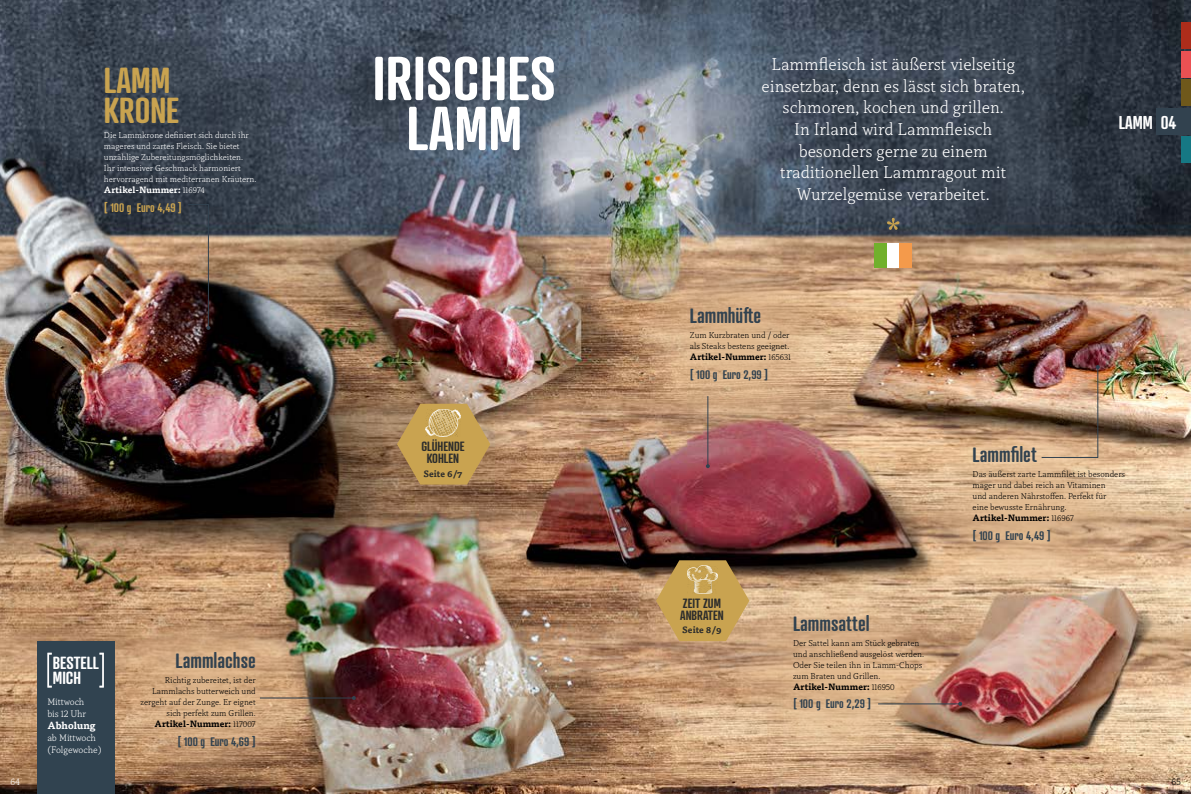
<style>
.page{position:relative;width:1191px;height:794px;background:#fff}
.page>*{position:absolute;margin:0;border:0;box-sizing:border-box;transform-origin:0 0}
.t1{font:600 60px/50px "Atrament";letter-spacing:.01em;color:#fff;text-align:center}
.t2{font:600 35px/30px "Atrament";color:#c9a350}
.t3{font:600 20px "Atrament";color:#32424f}
.t4{font:300 18px/21.6px "Capitolina";color:#fff;text-align:center}
.t5{font:600 18px "Atrament";color:#fff}
.t6{font:600 17px/14.5px "Atrament";color:#fff}
.t7{font:600 13px/12px "Atrament";color:#2d2d2c}
.t8{font:600 12px "Atrament";color:#32424f}
.t9{font:600 12px "Atrament";color:#c9a350}
.t10{font:300 10px/12px "Capitolina";letter-spacing:-.01em;color:#fff}
.t11{font:700 10px "Tisa Pro";color:#fff}
.t12{font:300 10px "Capitolina";color:#000}
.t13{font:300 9px/11px "Capitolina";color:#000}
.t14{font:300 9px/11px "Capitolina";color:#fff}
.t15{font:700 9px "Tisa Pro";color:#000}
.t16{font:700 9px "Tisa Pro";color:#fff}
.t17{font:700 9px "Tisa Pro";color:#2d2d2c}
.s1{font-family:"Capitolina";font-weight:300}
</style>
<div class="page">
<img style="left:0;top:0;width:1191px;height:794px">
<svg style="left:86px;top:607px;width:233px;height:172px;background:#c49b75"></svg>
<svg style="left:718px;top:589px;width:234px;height:172px;background:#d3ad87"></svg>
<svg style="left:620px;top:257px;width:234px;height:172px;background:#cea681"></svg>
<svg style="left:912px;top:421px;width:234px;height:172px;background:#d7b38c"></svg>
<div style="left:37px;top:641px;width:77px;height:153px;background:#314350"></div>
<svg style="left:886px;top:218px;width:13px;height:12px"></svg>
<div style="left:874px;top:243px;width:13px;height:25px;background:#71b02c"></div>
<div style="left:887px;top:243px;width:13px;height:25px;background:#fff"></div>
<div style="left:899px;top:243px;width:13px;height:25px;background:#f49a4b"></div>
<svg style="left:187px;top:204px;width:23px;height:126px;background:#5f4d45"></svg>
<img style="left:1040px;top:365px;width:59px;height:93px">
<hr style="left:707px;top:396px;width:1px;height:70px;background:#32424f">
<svg style="left:706px;top:464px;width:4px;height:4px"></svg>
<hr style="left:878px;top:703px;width:82px;height:1px;background:#32424f">
<svg style="left:958px;top:702px;width:4px;height:4px"></svg>
<hr style="left:260px;top:697px;width:94px;height:1px;background:#32424f">
<svg style="left:352px;top:696px;width:4px;height:4px"></svg>
<svg style="left:47px;top:652px;width:5px;height:35px"></svg>
<svg style="left:99px;top:652px;width:5px;height:35px"></svg>
<svg style="left:656px;top:560px;width:93px;height:81px;background:#bb9754"></svg>
<img style="left:688px;top:565px;width:29px;height:28px">
<svg style="left:397px;top:404px;width:93px;height:80px;background:#bc9854"></svg>
<img style="left:426px;top:409px;width:34px;height:28px">
<div style="left:1181px;top:137px;width:10px;height:26px;background:#167884"></div>
<div style="left:1181px;top:51px;width:10px;height:26px;background:#ea5153"></div>
<div style="left:1181px;top:23px;width:10px;height:26px;background:#ad2d1b"></div>
<div style="left:1181px;top:80px;width:10px;height:26px;background:#6f581b"></div>
<div style="left:1156px;top:108px;width:35px;height:27px;background:#32424f"></div>
<h2 class="t2" style="left:104px;top:65px;width:76px">LAMM<br>KRONE</h2>
<p class="t14" style="left:104px;top:130px;width:154px">Die Lammkrone definiert sich durch ihr mageres und zartes Fleisch. Sie bietet unzählige Zubereitungsmöglichkeiten.<br>Ihr intensiver Geschmack harmoniert hervorragend mit mediterranen Kräutern.</p>
<p class="t16" style="left:104px;top:183px;width:102px">Artikel-Nummer: <span class="s1">116974</span></p>
<h3 class="t9" style="left:104px;top:200px;width:80px">[ 100 g Euro 4,49 ]</h3>
<h3 class="t6" style="left:53px;top:655px;width:48px">BESTELL<br>MICH</h3>
<p class="t10" style="left:47px;top:696px;width:40px">Mittwoch bis 12 Uhr</p>
<p class="t11" style="left:47px;top:717px;width:50px">Abholung</p>
<p class="t10" style="left:47px;top:732px;width:56px">ab Mittwoch (Folgewoche)</p>
<h3 class="t3" style="left:176px;top:648px;width:82px">Lammlachse</h3>
<p class="t13" style="left:141px;top:674px;width:117px;text-align:right">Richtig zubereitet, ist der<br>Lammlachs butterweich und zergeht auf der Zunge. Er eignet sich perfekt zum Grillen.</p>
<p class="t15" style="left:155px;top:716px;width:103px">Artikel-Nummer: <span class="s1">117007</span></p>
<h3 class="t8" style="left:178px;top:733px;width:80px">[ 100 g Euro 4,69 ]</h3>
<h1 class="t1" style="left:373px;top:52px;width:184px">IRISCHES<br>LAMM</h1>
<h3 class="t4" style="left:761px;top:54px;width:265px">Lammfleisch ist äußerst vielseitig einsetzbar, denn es lässt sich braten, schmoren, kochen und grillen.<br>In Irland wird Lammfleisch besonders gerne zu einem traditionellen Lammragout mit<br>Wurzelgemüse verarbeitet.</h3>
<h3 class="t3" style="left:690px;top:303px;width:73px">Lammhüfte</h3>
<p class="t13" style="left:690px;top:330px;width:101px">Zum Kurzbraten und / oder als Steaks bestens geeignet.</p>
<p class="t15" style="left:690px;top:350px;width:103px">Artikel-Nummer: <span class="s1">165631</span></p>
<h3 class="t8" style="left:690px;top:367px;width:80px">[ 100 g Euro 2,99 ]</h3>
<h3 class="t5" style="left:1118px;top:111px;width:59px">LAMM 04</h3>
<h3 class="t7" style="left:421px;top:440px;width:45px;text-align:center">GLÜHENDE<br>KOHLEN</h3>
<p class="t17" style="left:423px;top:466px;width:40px">Seite 6/7</p>
<h3 class="t7" style="left:680px;top:597px;width:45px">ZEIT ZUM<br>ANBRATEN</h3>
<p class="t17" style="left:682px;top:623px;width:41px">Seite 8/9</p>
<h3 class="t3" style="left:793px;top:611px;width:78px">Lammsattel</h3>
<p class="t13" style="left:793px;top:637px;width:133px">Der Sattel kann am Stück gebraten und anschließend ausgelöst werden.<br>Oder Sie teilen ihn in Lamm-Chops zum Braten und Grillen.</p>
<p class="t15" style="left:793px;top:679px;width:103px">Artikel-Nummer: <span class="s1">116950</span></p>
<h3 class="t8" style="left:793px;top:696px;width:80px">[ 100 g Euro 2,29 ]</h3>
<h3 class="t3" style="left:972px;top:442px;width:66px">Lammfilet</h3>
<p class="t13" style="left:972px;top:469px;width:154px">Das äußerst zarte Lammfilet ist besonders mager und dabei reich an Vitaminen<br>und anderen Nährstoffen. Perfekt für<br>eine bewusste Ernährung.</p>
<p class="t15" style="left:972px;top:511px;width:103px">Artikel-Nummer: <span class="s1">116967</span></p>
<h3 class="t8" style="left:972px;top:528px;width:80px">[ 100 g Euro 4,49 ]</h3>
<p class="t10" style="left:11px;top:775px;width:11px">64</p>
<p class="t12" style="left:1171px;top:775px;width:11px">65</p>
</div>
